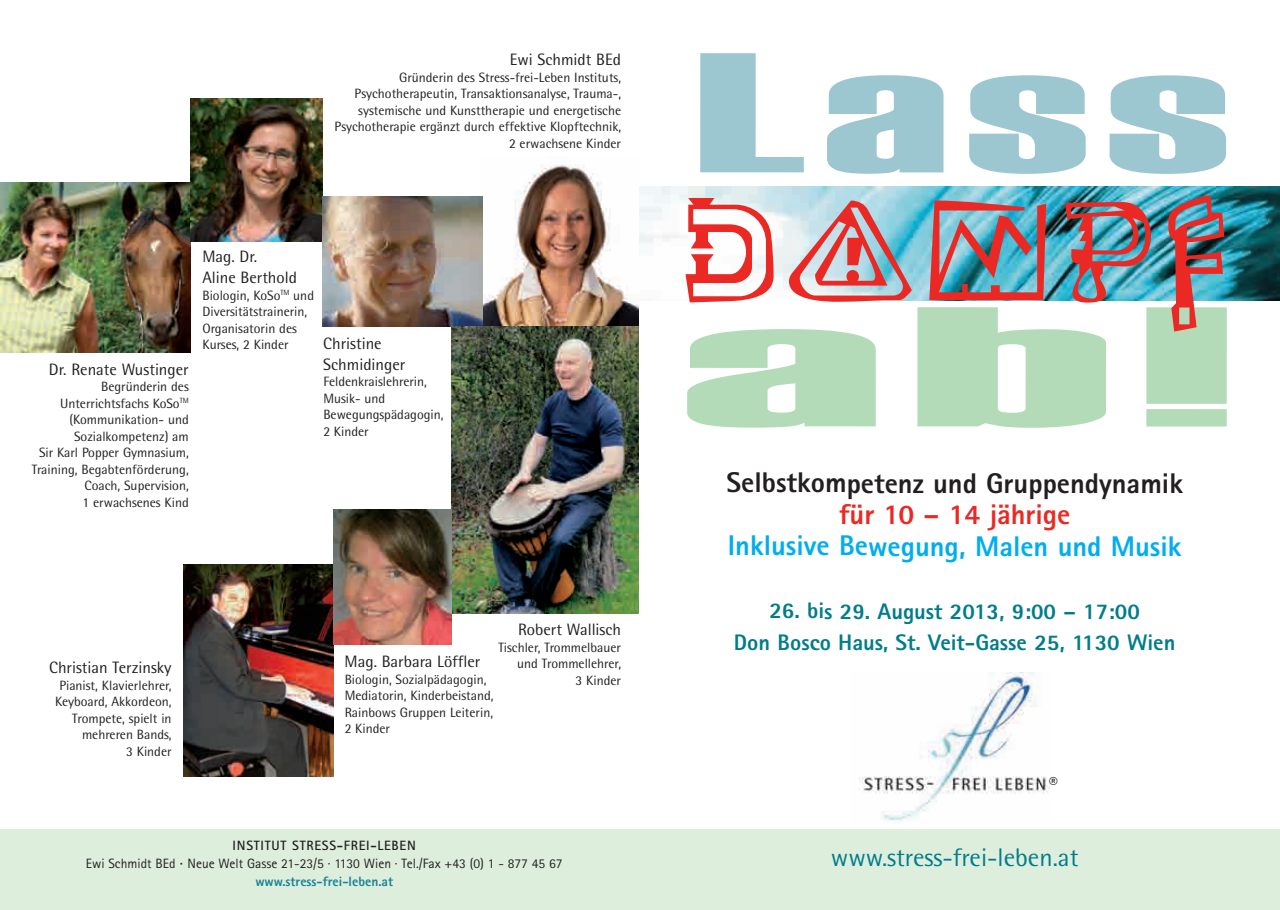
<style>
.page{position:relative;width:1280px;height:910px;background:#fff}
.page>*{position:absolute;margin:0;border:0;box-sizing:border-box;transform-origin:0 0}
.t1{font:170.25px "Haettenschweiler";color:#9cc7d1;scale:2.1 1}
.t2{font:170.25px "Haettenschweiler";color:#b4dbb8;scale:3.4 1}
.t3{font:136.5px "Ouch";letter-spacing:.075em;color:#ea2924}
.t4{font:800 28.5px "Rotis Sans Serif";color:#231f20}
.t5{font:800 28.5px "Rotis Sans Serif";color:#00aeef}
.t6{font:800 28.5px "Rotis Sans Serif";color:#ea2924}
.t7{font:25.5px "Rotis Semi Sans";color:#007c8a}
.t8{font:800 22.5px/31.5px "Rotis Sans Serif";color:#007c8a;text-align:center}
.t9{font:700 17.25px "Rotis Semi Sans";color:#231f20}
.t10{font:16.5px/21px "Rotis Semi Sans";color:#231f20}
.t11{font:13.5px/16.5px "Rotis Semi Sans";color:#231f20;text-align:right}
.t12{font:13.5px/18px "Rotis Sans Serif";color:#231f20;text-align:center}
.s1{font-weight:700}
.s2{font-weight:800;color:#178394}
</style>
<div class="page">
<div style="left:0;top:829px;width:1280px;height:81px;background:#ded"></div>
<img style="left:639px;top:187px;width:641px;height:113px">
<img style="left:0;top:182px;width:191px;height:170px">
<img style="left:480px;top:165px;width:159px;height:162px">
<img style="left:191px;top:99px;width:132px;height:142px">
<img style="left:323px;top:197px;width:160px;height:130px">
<img style="left:451px;top:327px;width:188px;height:287px">
<img style="left:184px;top:564px;width:150px;height:212px">
<img style="left:334px;top:509px;width:117px;height:135px">
<img style="left:859px;top:672px;width:191px;height:149px">
<p class="t10" style="left:510px;top:51px;width:113px">Ewi Schmidt BEd</p>
<p class="t11" style="left:335px;top:70px;width:288px">Gründerin des Stress-frei-Leben Instituts, Psychotherapeutin, Transaktionsanalyse, Trauma-, systemische und Kunsttherapie und energetische Psychotherapie ergänzt durch effektive Klopftechnik, 2 erwachsene Kinder</p>
<p class="t10" style="left:49px;top:360px;width:141px">Dr. Renate Wustinger</p>
<p class="t11" style="left:32px;top:380px;width:158px">Begründerin des<br>Unterrichtsfachs KoSo<sup>TM </sup>(Kommunikation- und<br>Sozialkompetenz) am<br>Sir Karl Popper Gymnasium,<br>Training, Begabtenförderung,<br>Coach, Supervision,<br>1 erwachsenes Kind</p>
<p class="t10" style="left:202px;top:248px;width:96px">Mag. Dr.<br>Aline Berthold</p>
<p class="t11" style="left:202px;top:288px;width:113px;text-align:left">Biologin, KoSo<sup>TM</sup> und<br>Diversitätstrainerin,<br>Organisatorin des<br>Kurses, 2 Kinder</p>
<p class="t10" style="left:323px;top:334px;width:84px">Christine<br>Schmidinger</p>
<p class="t11" style="left:323px;top:375px;width:122px;text-align:left">Feldenkraislehrerin,<br>Musik- und<br>Bewegungspädagogin,<br>2 Kinder</p>
<p class="t10" style="left:49px;top:659px;width:124px">Christian Terzinsky</p>
<p class="t11" style="left:55px;top:678px;width:118px">Pianist, Klavierlehrer,<br>Keyboard, Akkordeon,<br>Trompete, spielt in mehreren Bands,<br>3 Kinder</p>
<p class="t10" style="left:518px;top:621px;width:104px">Robert Wallisch</p>
<p class="t11" style="left:498px;top:640px;width:124px">Tischler, Trommelbauer und Trommellehrer,<br>3 Kinder</p>
<p class="t10" style="left:345px;top:653px;width:137px">Mag. Barbara Löffler</p>
<p class="t11" style="left:345px;top:672px;width:150px;text-align:left">Biologin, Sozialpädagogin,<br>Mediatorin, Kinderbeistand,<br>Rainbows Gruppen Leiterin,<br>2 Kinder</p>
<p class="t12" style="left:86px;top:838px;width:478px"><span class="s1">INSTITUT STRESS-FREI-LEBEN<br></span>Ewi Schmidt BEd <span class="s1">·</span> Neue Welt Gasse 21-23/5 · 1130 Wien · Tel./Fax +43 (0) 1 - 877 45 67 <span class="s2">www.stress-frei-leben.at</span></p>
<h1 class="t1" style="left:694px;top:23px;width:257px">Lass</h1>
<h2 class="t3" style="left:679px;top:173px;width:552px">Dampf</h2>
<h1 class="t2" style="left:676px;top:277px;width:165px">ab!</h1>
<h3 class="t4" style="left:726px;top:473px;width:458px">Selbstkompetenz und Gruppendynamik</h3>
<h3 class="t6" style="left:839px;top:504px;width:233px">für 10 – 14 jährige</h3>
<h3 class="t5" style="left:728px;top:536px;width:455px">Inklusive Bewegung, Malen und Musik</h3>
<h3 class="t8" style="left:734px;top:597px;width:443px">26. bis 29. August 2013, 9:00 – 17:00<br>Don Bosco Haus, St. Veit-Gasse 25, 1130 Wien</h3>
<p class="t9" style="left:1049px;top:777px;width:10px">®</p>
<h3 class="t7" style="left:831px;top:849px;width:249px">www.stress-frei-leben.at</h3>
</div>
